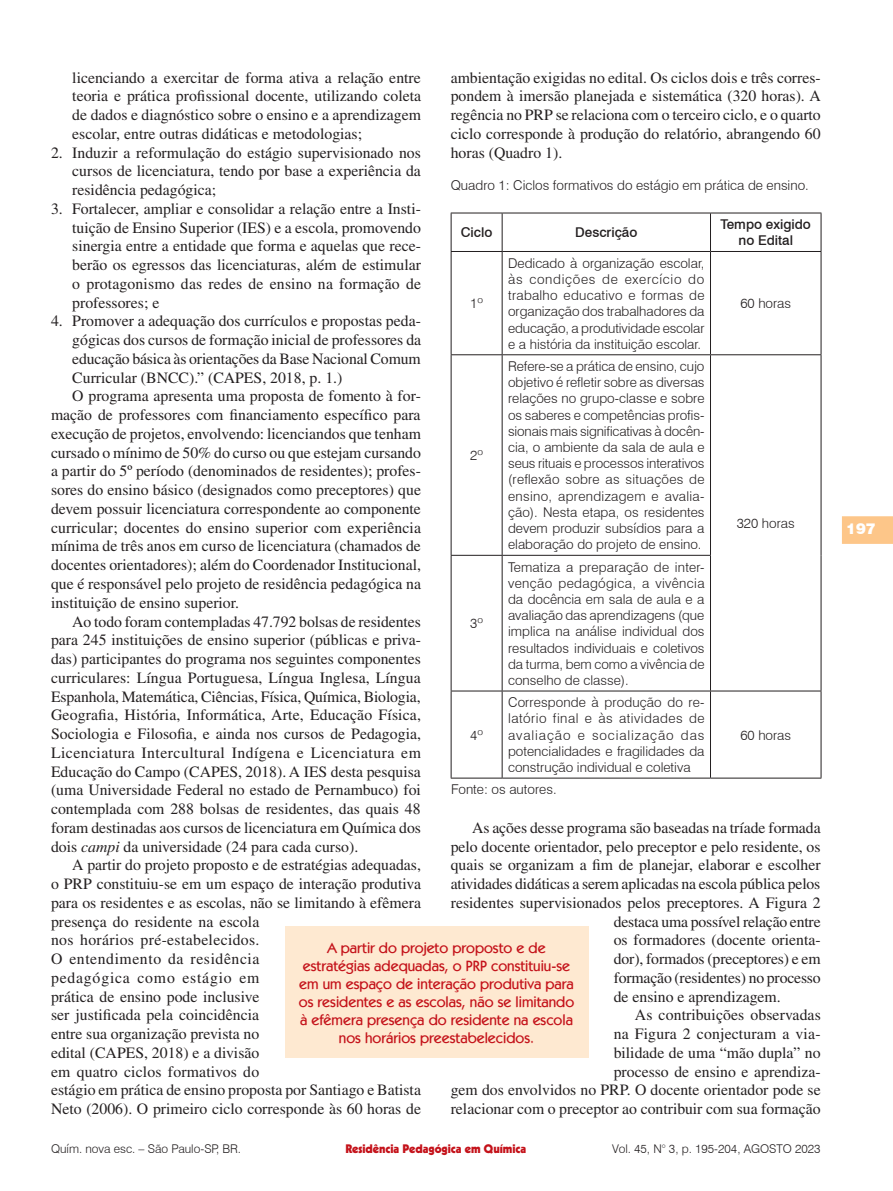
<style>
.page{position:relative;width:893px;height:1191px;background:#fff}
.page>*{position:absolute;margin:0;border:0;box-sizing:border-box;transform-origin:0 0}
.Tabulação{font:15.75px/18.8px "Times LT Std";color:#231f20;text-align:justify}
.Olho{font:500 15px/18px "Kabel IT Cby BT";color:#c4121a;text-align:center}
.t1{font:900 15px "Swiss 721 BT";color:#fff}
.Tabela{font:300 13.5px/16.2px "Swiss 721 BT";color:#231f20;text-align:justify}
.Figura{font:300 13.5px "Swiss 721 BT";color:#231f20}
.Tabela-2{font:500 13.5px/16.2px "Swiss 721 BT";color:#231f20;text-align:center}
.t2{font:300 12px "Swiss 721 BT";color:#231f20}
.t3{font:900 12px "Kabel LT Std";color:#c4121a}
.s1{font-style:italic}
</style>
<div class="page">
<svg style="left:842px;top:516px;width:51px;height:28px"></svg>
<div style="left:285px;top:926px;width:303px;height:132px;background:#fee9d1"></div>
<hr style="left:451px;top:213px;width:51px;height:1px;background:#231f20">
<hr style="left:451px;top:213px;width:1px;height:38px;background:#231f20">
<hr style="left:502px;top:213px;width:208px;height:1px;background:#231f20">
<hr style="left:502px;top:213px;width:1px;height:38px;background:#231f20">
<hr style="left:710px;top:213px;width:111px;height:1px;background:#231f20">
<hr style="left:710px;top:213px;width:1px;height:38px;background:#231f20">
<hr style="left:821px;top:213px;width:1px;height:38px;background:#231f20">
<hr style="left:451px;top:251px;width:51px;height:1px;background:#231f20">
<hr style="left:451px;top:252px;width:1px;height:102px;background:#231f20">
<hr style="left:502px;top:251px;width:208px;height:1px;background:#231f20">
<hr style="left:502px;top:252px;width:1px;height:102px;background:#231f20">
<hr style="left:710px;top:251px;width:111px;height:1px;background:#231f20">
<hr style="left:710px;top:252px;width:1px;height:102px;background:#231f20">
<hr style="left:821px;top:252px;width:1px;height:102px;background:#231f20">
<hr style="left:451px;top:354px;width:51px;height:1px;background:#231f20">
<hr style="left:451px;top:355px;width:1px;height:200px;background:#231f20">
<hr style="left:502px;top:354px;width:208px;height:1px;background:#231f20">
<hr style="left:502px;top:355px;width:1px;height:200px;background:#231f20">
<hr style="left:710px;top:354px;width:111px;height:1px;background:#231f20">
<hr style="left:710px;top:355px;width:1px;height:200px;background:#231f20">
<hr style="left:821px;top:355px;width:1px;height:200px;background:#231f20">
<hr style="left:451px;top:555px;width:51px;height:1px;background:#231f20">
<hr style="left:451px;top:555px;width:1px;height:135px;background:#231f20">
<hr style="left:502px;top:555px;width:209px;height:1px;background:#231f20">
<hr style="left:502px;top:555px;width:1px;height:135px;background:#231f20">
<hr style="left:710px;top:555px;width:1px;height:135px;background:#231f20">
<hr style="left:821px;top:555px;width:1px;height:135px;background:#231f20">
<hr style="left:451px;top:690px;width:51px;height:1px;background:#231f20">
<hr style="left:451px;top:691px;width:1px;height:86px;background:#231f20">
<hr style="left:502px;top:690px;width:208px;height:1px;background:#231f20">
<hr style="left:502px;top:691px;width:1px;height:86px;background:#231f20">
<hr style="left:710px;top:690px;width:111px;height:1px;background:#231f20">
<hr style="left:710px;top:691px;width:1px;height:86px;background:#231f20">
<hr style="left:821px;top:691px;width:1px;height:86px;background:#231f20">
<hr style="left:451px;top:777px;width:51px;height:1px;background:#231f20">
<hr style="left:502px;top:777px;width:208px;height:1px;background:#231f20">
<hr style="left:710px;top:777px;width:111px;height:1px;background:#231f20">
<p class="Tabulação" style="left:72px;top:68px;width:350px">licenciando a exercitar de forma ativa a relação entre teoria e prática profissional docente, utilizando coleta de dados e diagnóstico sobre o ensino e a aprendizagem escolar, entre outras didáticas e metodologias;</p>
<p class="Tabulação" style="left:72px;top:143px;width:350px;text-indent:-21px">2. Induzir a reformulação do estágio supervisionado nos cursos de licenciatura, tendo por base a experiência da residência pedagógica;</p>
<p class="Tabulação" style="left:72px;top:199px;width:350px;text-indent:-21px">3. Fortalecer, ampliar e consolidar a relação entre a Insti&shy;tuição de Ensino Superior (IES) e a escola, promovendo sinergia entre a entidade que forma e aquelas que rece&shy;berão os egressos das licenciaturas, além de estimular o protagonismo das redes de ensino na formação de professores; e</p>
<p class="Tabulação" style="left:72px;top:312px;width:350px;text-indent:-21px">4. Promover a adequação dos currículos e propostas peda&shy;gógicas dos cursos de formação inicial de professores da educação básica às orientações da Base Nacional Comum Curricular (BNCC).” (CAPES, 2018, p. 1.)</p>
<p class="Tabulação" style="left:51px;top:387px;width:372px;text-indent:21px">O programa apresenta uma proposta de fomento à for&shy;mação de professores com financiamento específico para execução de projetos, envolvendo: licenciandos que tenham cursado o mínimo de 50% do curso ou que estejam cursando a partir do 5º período (denominados de residentes); profes&shy;sores do ensino básico (designados como preceptores) que devem possuir licenciatura correspondente ao componente curricular; docentes do ensino superior com experiência mínima de três anos em curso de licenciatura (chamados de docentes orientadores); além do Coordenador Institucional, que é responsável pelo projeto de residência pedagógica na instituição de ensino superior.</p>
<p class="Tabulação" style="left:51px;top:612px;width:372px;text-indent:21px">Ao todo foram contempladas 47.792 bolsas de residentes para 245 instituições de ensino superior (públicas e priva&shy;das) participantes do programa nos seguintes componentes curriculares: Língua Portuguesa, Língua Inglesa, Língua Espanhola, Matemática, Ciências, Física, Química, Biologia, Geografia, História, Informática, Arte, Educação Física, Sociologia e Filosofia, e ainda nos cursos de Pedagogia, Licenciatura Intercultural Indígena e Licenciatura em Educação do Campo (CAPES, 2018). A IES desta pesquisa (uma Universidade Federal no estado de Pernambuco) foi contemplada com 288 bolsas de residentes, das quais 48 foram destinadas aos cursos de licenciatura em Química dos dois <span class="s1">campi</span> da universidade (24 para cada curso).</p>
<p class="Tabulação" style="left:51px;top:855px;width:371px;text-align:left;text-indent:21px">A partir do projeto proposto e de estratégias adequadas, o PRP constituiu-se em um espaço de interação produtiva para os residentes e as escolas, não se limitando à efêmera presença do residente na escola<br>nos horários pré-estabelecidos.<br>O entendimento da residência<br>pedagógica como estágio em<br>prática de ensino pode inclusive<br>ser justificada pela coincidência<br>entre sua organização prevista no<br>edital (CAPES, 2018) e a divisão<br>em quatro ciclos formativos do<br>estágio em prática de ensino proposta por Santiago e Batista Neto (2006). O primeiro ciclo corresponde às 60 horas de</p>
<p class="Tabulação" style="left:451px;top:68px;width:372px">ambientação exigidas no edital. Os ciclos dois e três corres&shy;pondem à imersão planejada e sistemática (320 horas). A regência no PRP se relaciona com o terceiro ciclo, e o quarto ciclo corresponde à produção do relatório, abrangendo 60 horas (Quadro 1).</p>
<p class="Figura" style="left:451px;top:177px;width:360px">Quadro 1: Ciclos formativos do estágio em prática de ensino.</p>
<p class="Tabela-2" style="left:461px;top:224px;width:33px">Ciclo</p>
<p class="Tabela-2" style="left:575px;top:224px;width:64px">Descrição</p>
<p class="Tabela-2" style="left:721px;top:216px;width:92px">Tempo exigido no Edital</p>
<p class="Tabela" style="left:508px;top:255px;width:198px">Dedicado à organização escolar, às condições de exercício do trabalho educativo e formas de organização dos trabalhadores da educação, a produtividade escolar e a história da instituição escolar.</p>
<p class="Tabela" style="left:470px;top:295px;width:14px">1º</p>
<p class="Tabela" style="left:740px;top:295px;width:52px">60 horas</p>
<p class="Tabela" style="left:508px;top:358px;width:198px">Refere-se a prática de ensino, cujo objetivo é refletir sobre as diversas relações no grupo-classe e sobre os saberes e competências profis&shy;sionais mais significativas à docên&shy;cia, o ambiente da sala de aula e seus rituais e processos interativos (reflexão sobre as situações de ensino, aprendizagem e avalia&shy;ção). Nesta etapa, os residentes devem produzir subsídios para a elaboração do projeto de ensino.</p>
<p class="Tabela" style="left:470px;top:447px;width:14px">2º</p>
<p class="Tabela" style="left:737px;top:515px;width:59px">320 horas</p>
<p class="Tabela" style="left:508px;top:558px;width:198px">Tematiza a preparação de inter&shy;venção pedagógica, a vivência da docência em sala de aula e a avaliação das aprendizagens (que implica na análise individual dos resultados individuais e coletivos da turma, bem como a vivência de conselho de classe).</p>
<p class="Tabela" style="left:470px;top:615px;width:14px">3º</p>
<p class="Tabela" style="left:508px;top:694px;width:198px">Corresponde à produção do re&shy;latório final e às atividades de avaliação e socialização das potencialidades e fragilidades da construção individual e coletiva</p>
<p class="Tabela" style="left:470px;top:726px;width:14px">4º</p>
<p class="Tabela" style="left:740px;top:726px;width:52px">60 horas</p>
<p class="Tabela" style="left:451px;top:781px;width:107px">Fonte: os autores.</p>
<p class="Tabulação" style="left:472px;top:818px;width:350px">As ações desse programa são baseadas na tríade formada</p>
<p class="Tabulação" style="left:451px;top:837px;width:371px">pelo docente orientador, pelo preceptor e pelo residente, os</p>
<p class="Tabulação" style="left:451px;top:855px;width:371px">quais se organizam a fim de planejar, elaborar e escolher</p>
<p class="Tabulação" style="left:451px;top:874px;width:371px">atividades didáticas a serem aplicadas na escola pública pelos</p>
<p class="Tabulação" style="left:451px;top:893px;width:372px">residentes supervisionados pelos preceptores. A Figura 2</p>
<p class="Tabulação" style="left:614px;top:912px;width:209px">destaca uma possível relação entre</p>
<p class="Tabulação" style="left:614px;top:930px;width:209px">os formadores (docente orienta-</p>
<p class="Tabulação" style="left:614px;top:949px;width:209px">dor), formados (preceptores) e em</p>
<p class="Tabulação" style="left:614px;top:968px;width:209px">formação (residentes) no processo</p>
<p class="Tabulação" style="left:614px;top:987px;width:169px">de ensino e aprendizagem.</p>
<p class="Tabulação" style="left:451px;top:1005px;width:372px;text-align:right">As contribuições observadas<br>na Figura 2 conjecturam a via-<br>bilidade de uma “mão dupla” no<br>processo de ensino e aprendiza-<br>gem dos envolvidos no PRP. O docente orientador pode se relacionar com o preceptor ao contribuir com sua formação</p>
<p class="Olho" style="left:299px;top:938px;width:277px">A partir do projeto proposto e de estratégias adequadas, o PRP constituiu-se em um espaço de interação produtiva para os residentes e as escolas, não se limitando à efêmera presença do residente na escola nos horários preestabelecidos.</p>
<p class="t3" style="left:345px;top:1141px;width:182px">Residência Pedagógica em Química</p>
<p class="t2" style="left:51px;top:1141px;width:192px">Quím. nova esc. – São Paulo-SP, BR.</p>
<p class="t2" style="left:612px;top:1141px;width:210px">Vol. 45, N° 3, p. 195-204, AGOSTO 2023</p>
<p class="t1" style="left:846px;top:519px;width:31px">197</p>
</div>
